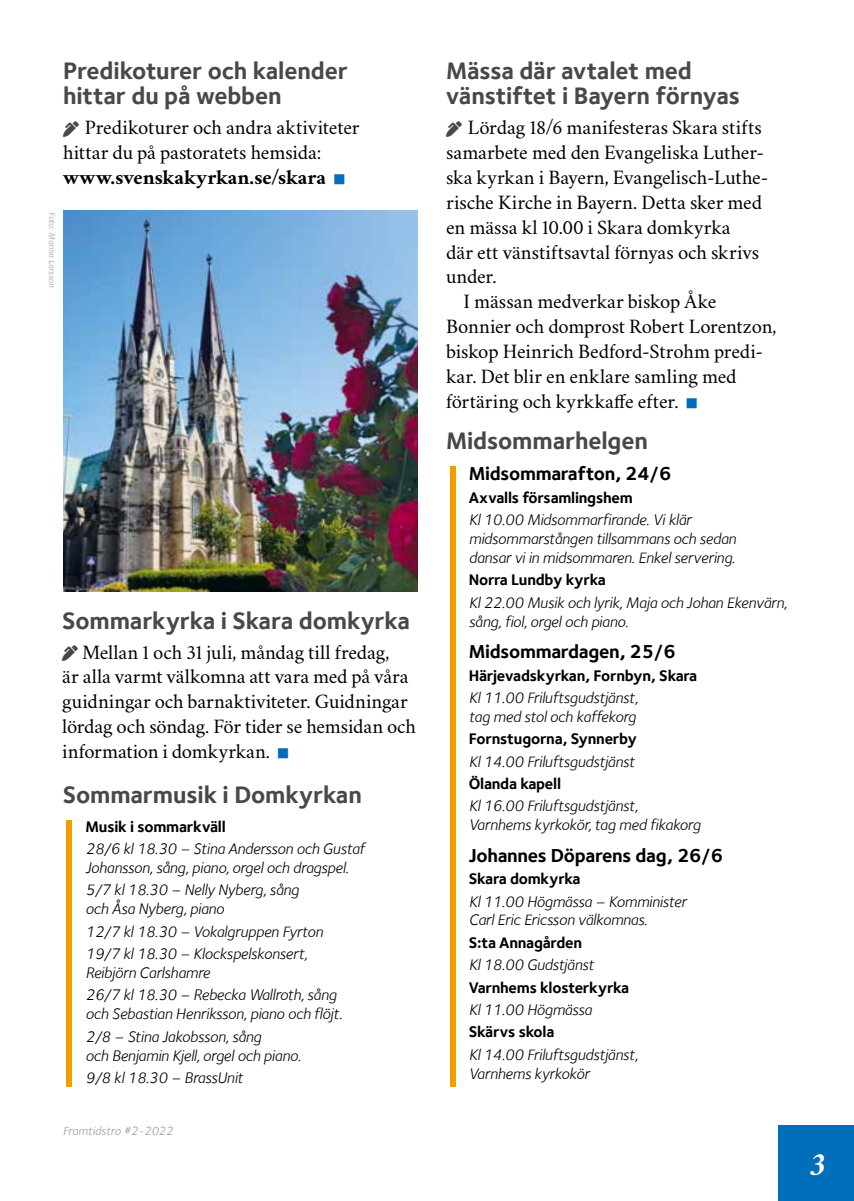
<style>
.page{position:relative;width:854px;height:1201px;background:#fff}
.page>*{position:absolute;margin:0;border:0;box-sizing:border-box;transform-origin:0 0}
.t1{font:italic 700 33.25px "Crimson Svk 2.0";color:#fff}
.t2{font:700 24.5px/25px "Foundry Sterling";letter-spacing:-.005em;color:#484847}
.t3{font:20.65px/24.8px "Crimson Svk 2.0";letter-spacing:-.005em;color:#000}
.t4{font:20.65px "Crimson Svk 2.0";letter-spacing:.015em;color:#000}
.t5{font:700 20.65px "Crimson Svk 2.0";color:#000}
.t6{font:700 19.25px "Foundry Sterling";letter-spacing:-.015em;color:#000}
.t7{font:italic 15.75px/18.9px "Foundry Sterling";letter-spacing:-.015em;color:#000}
.t8{font:700 15.75px "Foundry Sterling";letter-spacing:-.015em;color:#000}
.t9{font:italic 12.25px "Foundry Sterling";color:#9c9c9d}
.t10{font:italic 8.75px "Foundry Sterling";letter-spacing:-.005em;color:#9c9c9d}
</style>
<div class="page">
<div style="left:778px;top:1125px;width:75px;height:75px;background:#006eb9"></div>
<div style="left:449px;top:466px;width:6px;height:620px;background:#f59c00"></div>
<div style="left:67px;top:819px;width:5px;height:267px;background:#f59c00"></div>
<img style="left:63px;top:211px;width:354px;height:381px">
<h2 class="t2" style="left:63px;top:58px;width:286px">Predikoturer och kalender hittar du på webben</h2>
<h3 class="t3" style="left:63px;top:114px;width:298px;text-indent:22px">Predikoturer och andra aktiviteter hittar du på pastoratets hemsida:</h3>
<h3 class="t5" style="left:63px;top:162px;width:264px">www.svenskakyrkan.se/skara</h3>
<p class="t10" style="left:57px;top:212px;width:76px;rotate:90deg">Foto: Marina Larsson</p>
<h2 class="t2" style="left:62px;top:607px;width:349px">Sommarkyrka i Skara domkyrka</h2>
<h3 class="t3" style="left:62px;top:638px;width:355px;text-indent:20px">Mellan 1 och 31 juli, måndag till fredag,<br>är alla varmt välkomna att vara med på våra guidningar och barnaktiviteter. Guidningar lördag och söndag. För tider se hemsidan och information i domkyrkan.</h3>
<h2 class="t2" style="left:63px;top:782px;width:300px">Sommarmusik i Domkyrkan</h2>
<p class="t8" style="left:86px;top:817px;width:142px">Musik i sommarkväll</p>
<p class="t7" style="left:86px;top:839px;width:280px">28/6 kl 18.30 – Stina Andersson och Gustaf<br>Johansson, sång, piano, orgel och dragspel.</p>
<p class="t7" style="left:86px;top:880px;width:215px">5/7 kl 18.30 – Nelly Nyberg, sång och Åsa Nyberg, piano</p>
<p class="t7" style="left:86px;top:920px;width:239px;line-height:22.4px">12/7 kl 18.30 – Vokalgruppen Fyrton<br>19/7 kl 18.30 – Klockspelskonsert,</p>
<p class="t7" style="left:86px;top:961px;width:252px;line-height:22.4px">Reibjörn Carlshamre<br>26/7 kl 18.30 – Rebecka Wallroth, sång</p>
<p class="t7" style="left:86px;top:1002px;width:258px;line-height:22.4px">och Sebastian Henriksson, piano och flöjt.<br>2/8 – Stina Jakobsson, sång</p>
<p class="t7" style="left:86px;top:1043px;width:217px;line-height:22.4px">och Benjamin Kjell, orgel och piano.<br>9/8 kl 18.30 – BrassUnit</p>
<p class="t9" style="left:63px;top:1123px;width:112px">Framtidstro #2-2022</p>
<h2 class="t2" style="left:446px;top:58px;width:295px">Mässa där avtalet med vänstiftet i Bayern förnyas</h2>
<h3 class="t3" style="left:467px;top:114px;width:295px">Lördag 18/6 manifesteras Skara stifts</h3>
<h3 class="t3" style="left:446px;top:139px;width:319px">samarbete med den Evangeliska Luther-</h3>
<h3 class="t3" style="left:446px;top:164px;width:323px">ska kyrkan i Bayern, Evangelisch-Luthe-</h3>
<h3 class="t3" style="left:446px;top:188px;width:317px">rische Kirche in Bayern. Detta sker med</h3>
<h3 class="t4" style="left:446px;top:213px;width:286px">en mässa kl 10.00 i Skara domkyrka</h3>
<h3 class="t3" style="left:446px;top:238px;width:314px">där ett vänstiftsavtal förnyas och skrivs</h3>
<h3 class="t3" style="left:446px;top:263px;width:52px">under.</h3>
<h3 class="t3" style="left:463px;top:288px;width:254px">I mässan medverkar biskop Åke</h3>
<h3 class="t3" style="left:446px;top:313px;width:332px">Bonnier och domprost Robert Lorentzon,</h3>
<h3 class="t3" style="left:446px;top:338px;width:318px">biskop Heinrich Bedford-Strohm predi-</h3>
<h3 class="t4" style="left:446px;top:362px;width:292px">kar. Det blir en enklare samling med</h3>
<h3 class="t3" style="left:446px;top:387px;width:234px">förtäring och kyrkkaffe efter.</h3>
<h2 class="t2" style="left:446px;top:428px;width:203px">Midsommarhelgen</h2>
<p class="t6" style="left:468px;top:462px;width:204px">Midsommarafton, 24/6</p>
<p class="t8" style="left:468px;top:488px;width:165px">Axvalls församlingshem</p>
<p class="t7" style="left:468px;top:510px;width:269px">Kl 10.00 Midsommarfirande. Vi klär midsommarstången tillsammans och sedan dansar vi in midsommaren. Enkel servering.</p>
<p class="t8" style="left:468px;top:570px;width:138px">Norra Lundby kyrka</p>
<p class="t7" style="left:468px;top:593px;width:319px">Kl 22.00 Musik och lyrik, Maja och Johan Ekenvärn, sång, fiol, orgel och piano.</p>
<p class="t6" style="left:468px;top:640px;width:208px">Midsommardagen, 25/6</p>
<p class="t8" style="left:468px;top:666px;width:230px">Härjevadskyrkan, Fornbyn, Skara</p>
<p class="t7" style="left:468px;top:688px;width:170px">Kl 11.00 Friluftsgudstjänst, tag med stol och kaffekorg</p>
<p class="t8" style="left:468px;top:729px;width:170px">Fornstugorna, Synnerby</p>
<p class="t7" style="left:468px;top:751px;width:167px">Kl 14.00 Friluftsgudstjänst</p>
<p class="t8" style="left:468px;top:774px;width:94px">Ölanda kapell</p>
<p class="t7" style="left:468px;top:796px;width:233px">Kl 16.00 Friluftsgudstjänst,<br>Varnhems kyrkokör, tag med fikakorg</p>
<p class="t6" style="left:468px;top:843px;width:256px">Johannes Döparens dag, 26/6</p>
<p class="t8" style="left:468px;top:869px;width:113px">Skara domkyrka</p>
<p class="t7" style="left:468px;top:891px;width:219px">Kl 11.00 Högmässa – Komminister<br>Carl Eric Ericsson välkomnas.</p>
<p class="t8" style="left:468px;top:933px;width:115px">S:ta Annagården</p>
<p class="t7" style="left:468px;top:955px;width:126px">Kl 18.00 Gudstjänst</p>
<p class="t8" style="left:468px;top:977px;width:162px">Varnhems klosterkyrka</p>
<p class="t7" style="left:468px;top:1000px;width:124px">Kl 11.00 Högmässa</p>
<p class="t8" style="left:468px;top:1022px;width:87px">Skärvs skola</p>
<p class="t7" style="left:468px;top:1044px;width:170px">Kl 14.00 Friluftsgudstjänst,<br>Varnhems kyrkokör</p>
<h1 class="t1" style="left:808px;top:1142px;width:17px">3</h1>
</div>
